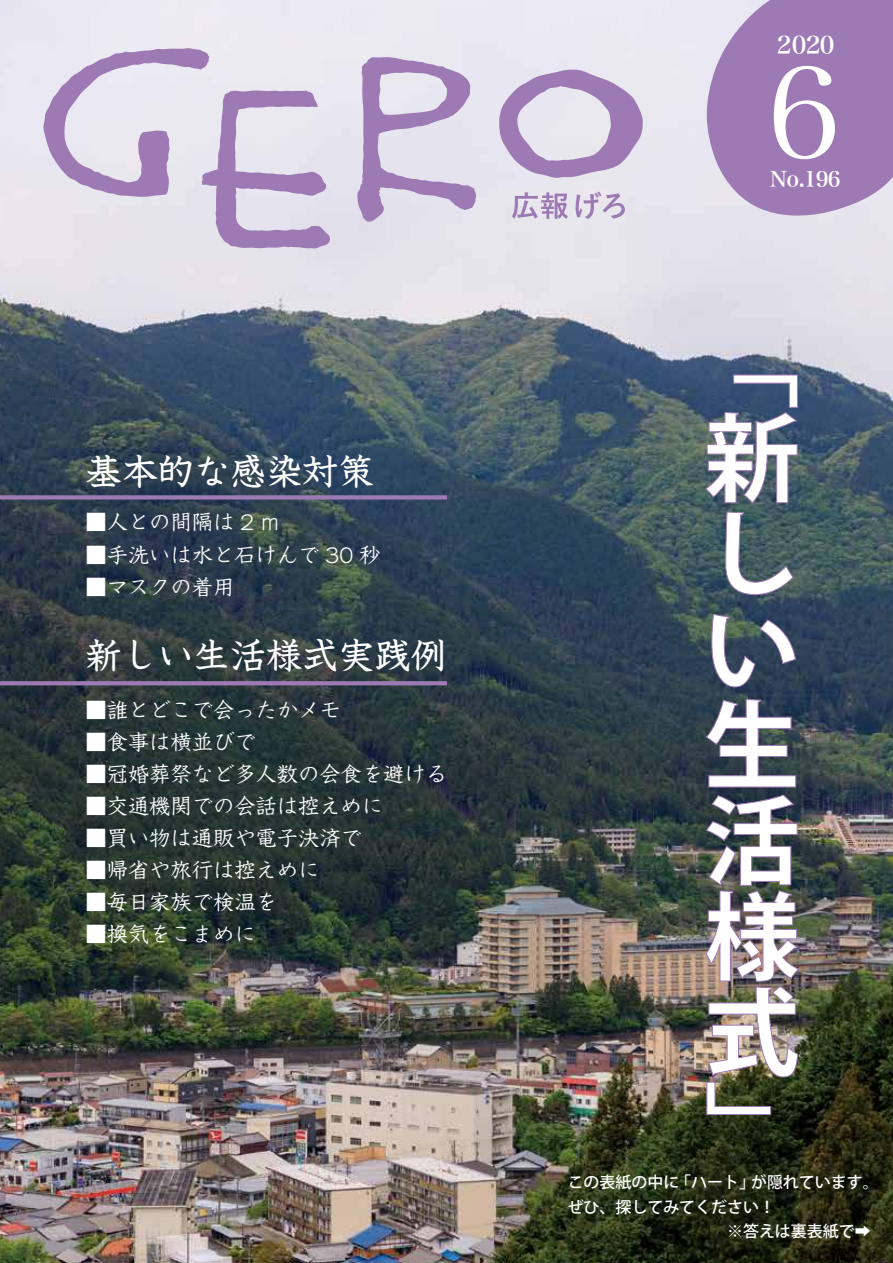
<style>
.page{position:relative;width:893px;height:1263px;background:#fff}
.page>*{position:absolute;margin:0;border:0;box-sizing:border-box;transform-origin:0 0}
.t1{font:126px "Hira Min Pro N W3";color:#fff}
.t2{font:700 95.7px/95.7px "Koz Go Pr 6 N";color:#fff;text-align:justify}
.t3{font:500 36.15px "Kyoka ICA Pro";color:#fff}
.t4{font:24px "Hira Min Pro N W6";color:#fff}
.t5{font:21.3px "Kyoka ICA Pro";color:#fff}
.t6{font:21px "Hira Min Pro N W6";color:#fff}
.t7{font:500 15.9px "Koz Go Pr 6 N";color:#fff}
</style>
<div class="page">
<img style="left:0;top:0;width:893px;height:1263px">
<svg style="left:0;top:681px;width:447px;height:4px;background:#9977af"></svg>
<svg style="left:0;top:495px;width:447px;height:4px;background:#9575ac"></svg>
<svg style="left:512px;top:192px;width:56px;height:27px;background:#c8b8d4"></svg>
<svg style="left:576px;top:192px;width:49px;height:27px"></svg>
<svg style="left:706px;top:0;width:187px;height:217px;background:#a888bc"></svg>
<svg style="left:357px;top:57px;width:119px;height:165px;background:#cbbdd9"></svg>
<svg style="left:499px;top:70px;width:144px;height:108px;background:#c8b8d5"></svg>
<svg style="left:43px;top:48px;width:287px;height:200px;background:#d6cbe0"></svg>
<h3 class="t3" style="left:86px;top:443px;width:291px">基本的な感染対策</h3>
<p class="t5" style="left:86px;top:506px;width:197px">■人との間隔は 2 ｍ</p>
<p class="t5" style="left:86px;top:538px;width:296px">■手洗いは水と石けんで 30 秒</p>
<p class="t5" style="left:86px;top:570px;width:150px">■マスクの着用</p>
<h3 class="t3" style="left:86px;top:627px;width:363px">新しい生活様式実践例</h3>
<p class="t5" style="left:86px;top:693px;width:257px">■誰とどこで会ったかメモ</p>
<p class="t5" style="left:86px;top:725px;width:172px">■食事は横並びで</p>
<p class="t5" style="left:86px;top:757px;width:363px">■冠婚葬祭など多人数の会食を避ける</p>
<p class="t5" style="left:86px;top:789px;width:299px">■交通機関での会話は控えめに</p>
<p class="t5" style="left:86px;top:821px;width:278px">■買い物は通販や電子決済で</p>
<p class="t5" style="left:86px;top:853px;width:235px">■帰省や旅行は控えめに</p>
<p class="t5" style="left:86px;top:885px;width:193px">■毎日家族で検温を</p>
<p class="t5" style="left:86px;top:917px;width:172px">■換気をこまめに</p>
<p class="t4" style="left:777px;top:24px;width:59px">2020</p>
<h1 class="t1" style="left:767px;top:6px;width:76px">6</h1>
<p class="t6" style="left:770px;top:160px;width:72px">No.196</p>
<h2 class="t2" style="left:704px;top:317px;width:96px">」新しい生活様式「</h2>
<p class="t7" style="left:751px;top:1173px;width:129px">が隠れています。</p>
<p class="t7" style="left:675px;top:1173px;width:81px">「ハート」</p>
<p class="t7" style="left:568px;top:1173px;width:113px">この表紙の中に</p>
<p class="t7" style="left:568px;top:1198px;width:209px">ぜひ、探してみてください!</p>
<p class="t7" style="left:727px;top:1222px;width:145px">※答えは裏表紙で➡</p>
</div>
